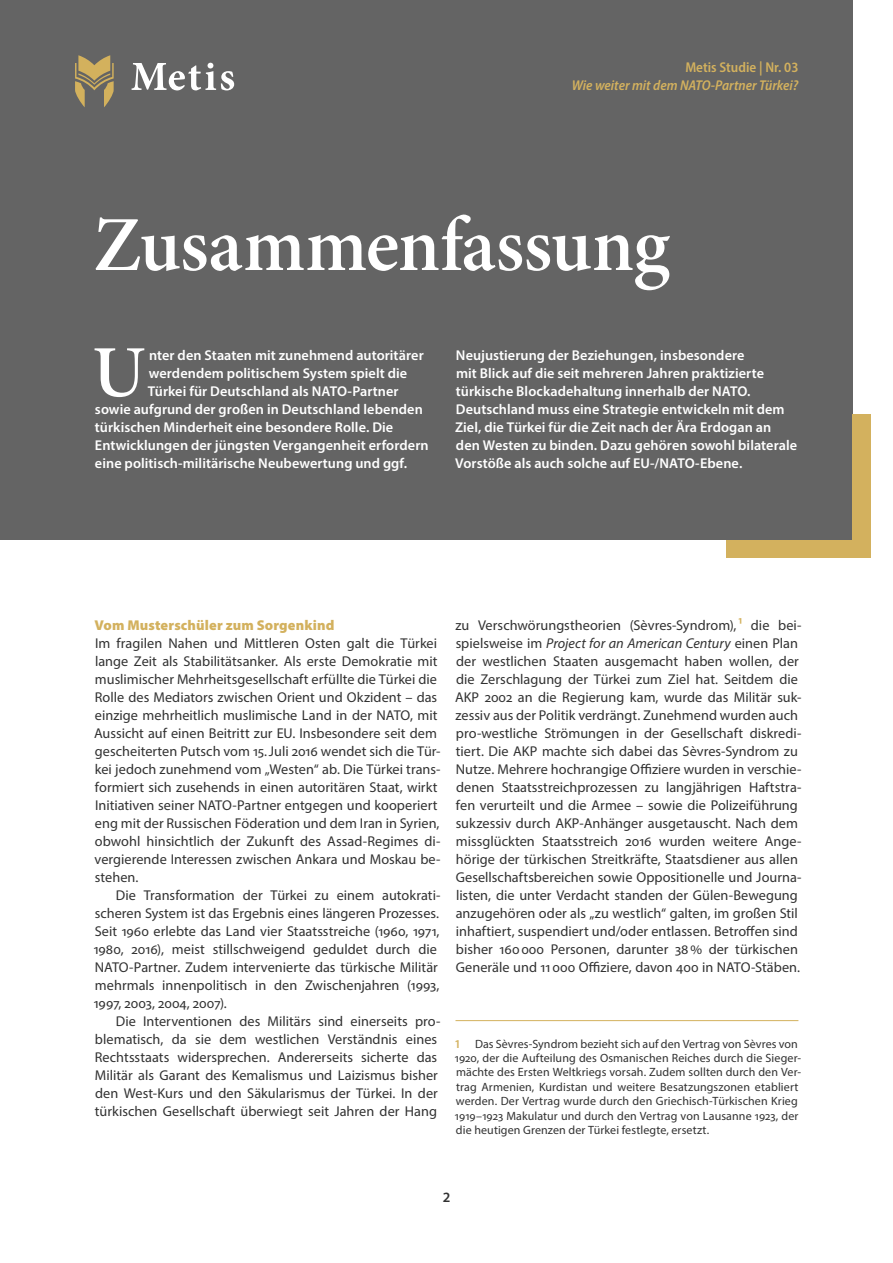
<style>
.page{position:relative;width:893px;height:1263px;background:#fff}
.page>*{position:absolute;margin:0;border:0;box-sizing:border-box;transform-origin:0 0}
.t1{font:600 78px "Minion 3 Subhead";letter-spacing:-.01em;color:#fff}
.t2{font:600 73.35px "Minion 3 Subhead";color:#fff}
.t3{font:14.25px/18px "Myriad Pro";color:#323232}
.t4{font:600 14.25px/18px "Myriad Pro";letter-spacing:.005em;color:#fff}
.t5{font:italic 600 semi-condensed 14.25px "Myriad Pro";color:#d3b15e}
.t6{font:900 14.25px "Myriad Pro";letter-spacing:.01em;color:#d3b15e}
.t7{font:600 semi-condensed 14.25px "Myriad Pro";color:#d3b15e}
.t8{font:600 14.25px "Myriad Pro";color:#323232}
.t9{font:12px/14.4px "Myriad Pro";letter-spacing:.01em;color:#323232}
.s1{font-weight:600;color:#d3b15e}
.s2{font-style:italic}
</style>
<div class="page">
<div style="left:0;top:0;width:852px;height:540px;background:#646464"></div>
<div style="left:852px;top:414px;width:18px;height:144px;background:#d3b15e"></div>
<div style="left:726px;top:540px;width:144px;height:18px;background:#d3b15e"></div>
<hr style="left:455px;top:1020px;width:343px;height:1px;background:#d3b15e">
<svg style="left:132px;top:63px;width:102px;height:27px"></svg>
<svg style="left:75px;top:55px;width:39px;height:52px"></svg>
<p class="t7" style="left:685px;top:58px;width:115px">Metis Studie | Nr. 03</p>
<p class="t5" style="left:572px;top:76px;width:228px">Wie weiter mit dem NATO-Partner Türkei?</p>
<h1 class="t1" style="left:94px;top:191px;width:576px">Zusammenfassung</h1>
<h2 class="t2" style="left:93px;top:322px;width:54px">U</h2>
<p class="t4" style="left:149px;top:346px;width:276px">nter den Staaten mit zunehmend autoritärer</p>
<p class="t4" style="left:149px;top:364px;width:260px">werdendem politischem System spielt die</p>
<p class="t4" style="left:148px;top:382px;width:252px">Türkei für Deutschland als NATO-Partner</p>
<p class="t4" style="left:95px;top:400px;width:329px">sowie aufgrund der großen in Deutschland lebenden</p>
<p class="t4" style="left:95px;top:418px;width:300px">türkischen Minderheit eine besondere Rolle. Die</p>
<p class="t4" style="left:95px;top:436px;width:335px">Entwicklungen der jüngsten Vergangenheit erfordern</p>
<p class="t4" style="left:95px;top:454px;width:314px">eine politisch-militärische Neubewertung und ggf.</p>
<p class="t4" style="left:455px;top:346px;width:343px">Neujustierung der Beziehungen, insbesondere<br>mit Blick auf die seit mehreren Jahren praktizierte türkische Blockadehaltung innerhalb der NATO.<br>Deutschland muss eine Strategie entwickeln mit dem Ziel, die Türkei für die Zeit nach der Ära Erdogan an den Westen zu binden. Dazu gehören sowohl bilaterale Vorstöße als auch solche auf EU-/NATO-Ebene.</p>
<p class="t6" style="left:94px;top:616px;width:242px">Vom Musterschüler zum Sorgenkind</p>
<p class="t3" style="left:94px;top:634px;width:348px">Im fragilen Nahen und Mittleren Osten galt die Türkei lange Zeit als Stabilitätsanker. Als erste Demokratie mit muslimischer Mehrheitsgesellschaft erfüllte die Türkei die Rolle des Mediators zwischen Orient und Okzident – das einzige mehrheitlich muslimische Land in der NATO, mit Aussicht auf einen Beitritt zur EU. Insbesondere seit dem gescheiterten Putsch vom 15.Juli 2016 wendet sich die Tür&shy;kei jedoch zunehmend vom „Westen“ ab. Die Türkei trans&shy;formiert sich zusehends in einen autoritären Staat, wirkt Initiativen seiner NATO-Partner entgegen und kooperiert eng mit der Russischen Föderation und dem Iran in Syrien, obwohl hinsichtlich der Zukunft des Assad-Regimes di&shy;vergierende Interessen zwischen Ankara und Moskau be&shy;stehen.</p>
<p class="t3" style="left:94px;top:886px;width:348px;text-indent:22px">Die Transformation der Türkei zu einem autokrati&shy;scheren System ist das Ergebnis eines längeren Prozesses.<br>Seit 1960 erlebte das Land vier Staatsstreiche (1960, 1971, 1980, 2016), meist stillschweigend geduldet durch die NATO-Partner. Zudem intervenierte das türkische Militär mehrmals innenpolitisch in den Zwischenjahren (1993, 1997, 2003, 2004, 2007).</p>
<p class="t3" style="left:95px;top:1012px;width:347px;text-indent:21px">Die Interventionen des Militärs sind einerseits pro&shy;blematisch, da sie dem westlichen Verständnis eines Rechtsstaats widersprechen. Andererseits sicherte das Militär als Garant des Kemalismus und Laizismus bisher den West-Kurs und den Säkularismus der Türkei. In der türkischen Gesellschaft überwiegt seit Jahren der Hang</p>
<p class="t3" style="left:455px;top:616px;width:348px">zu Verschwörungstheorien (Sèvres-Syndrom),<span class="s1">1</span> die bei&shy;spielsweise im <span class="s2">Project for an American Century</span> einen Plan der westlichen Staaten ausgemacht haben wollen, der die Zerschlagung der Türkei zum Ziel hat. Seitdem die AKP 2002 an die Regierung kam, wurde das Militär suk&shy;zessiv aus der Politik verdrängt. Zunehmend wurden auch pro-westliche Strömungen in der Gesellschaft diskredi&shy;tiert. Die AKP machte sich dabei das Sèvres-Syndrom zu Nutze. Mehrere hochrangige Offiziere wurden in verschie&shy;denen Staatsstreichprozessen zu langjährigen Haftstra&shy;fen verurteilt und die Armee – sowie die Polizeiführung sukzessiv durch AKP-Anhänger ausgetauscht. Nach dem missglückten Staatsstreich 2016 wurden weitere Ange&shy;hörige der türkischen Streitkräfte, Staatsdiener aus allen Gesellschaftsbereichen sowie Oppositionelle und Journa&shy;listen, die unter Verdacht standen der Gülen-Bewegung anzugehören oder als „zu westlich“ galten, im großen Stil inhaftiert, suspendiert und/oder entlassen. Betroffen sind bisher 160000 Personen, darunter 38% der türkischen Generäle und 11000 Offiziere, davon 400 in NATO-Stäben.</p>
<p class="t9" style="left:454px;top:1036px;width:348px"><span class="s1">1</span> Das Sèvres-Syndrom bezieht sich auf den Vertrag von Sèvres von 1920, der die Aufteilung des Osmanischen Reiches durch die Sieger&shy;mächte des Ersten Weltkriegs vorsah. Zudem sollten durch den Ver&shy;trag Armenien, Kurdistan und weitere Besatzungszonen etabliert werden. Der Vertrag wurde durch den Griechisch-Türkischen Krieg 1919–1923 Makulatur und durch den Vertrag von Lausanne 1923, der die heutigen Grenzen der Türkei festlegte, ersetzt.</p>
<p class="t8" style="left:442px;top:1188px;width:9px">2</p>
</div>
